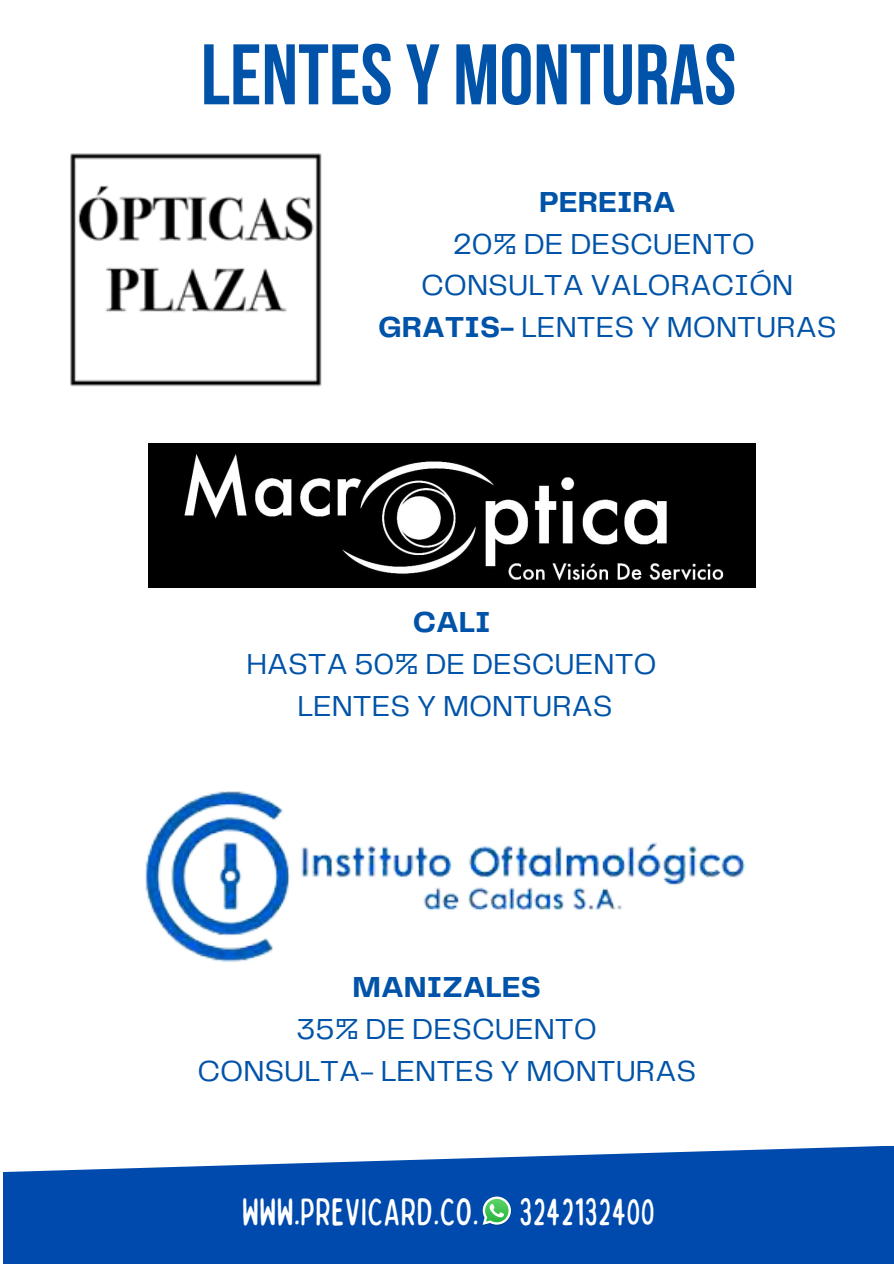
<style>
.page{position:relative;width:894px;height:1264px;background:#fff}
.page>*{position:absolute;margin:0;border:0;box-sizing:border-box;transform-origin:0 0}
.t1{font:85.65px "Bebas Neue Cyrillic";color:#0053a8}
.t2{font:condensed 38.4px "Bobby Jones Soft";color:#fff}
.t3{font:30px/41.7px "Telegraf";color:#0053a8;text-align:center}
.t4{font:700 30px "Telegraf";color:#0053a8}
.s1{font-weight:700}
</style>
<div class="page">
<svg style="left:3px;top:1145px;width:890px;height:118px;background:#1e5fb6"></svg>
<img style="left:481px;top:1194px;width:31px;height:32px">
<svg style="left:482px;top:1196px;width:29px;height:28px"></svg>
<img style="left:70px;top:153px;width:252px;height:234px">
<img style="left:148px;top:444px;width:607px;height:143px">
<img style="left:145px;top:791px;width:601px;height:171px">
<h1 class="t1" style="left:201px;top:40px;width:537px">LENTESY MONTURAS</h1>
<p class="t4" style="left:539px;top:189px;width:138px">PEREIRA</p>
<p class="t3" style="left:378px;top:224px;width:460px">20% DE DESCUENTO<br>CONSULTA VALORACIÓN<br><span class="s1">GRATIS-</span> LENTES Y MONTURAS</p>
<p class="t4" style="left:412px;top:609px;width:79px">CALI</p>
<p class="t3" style="left:246px;top:644px;width:412px">HASTA 50% DE DESCUENTO<br>LENTES Y MONTURAS</p>
<p class="t4" style="left:352px;top:974px;width:190px">MANIZALES</p>
<p class="t3" style="left:197px;top:1009px;width:500px">35% DE DESCUENTO<br>CONSULTA- LENTES Y MONTURAS</p>
<p class="t2" style="left:241px;top:1187px;width:415px">WWW.PREVICARD.CO. 3242132400</p>
</div>
